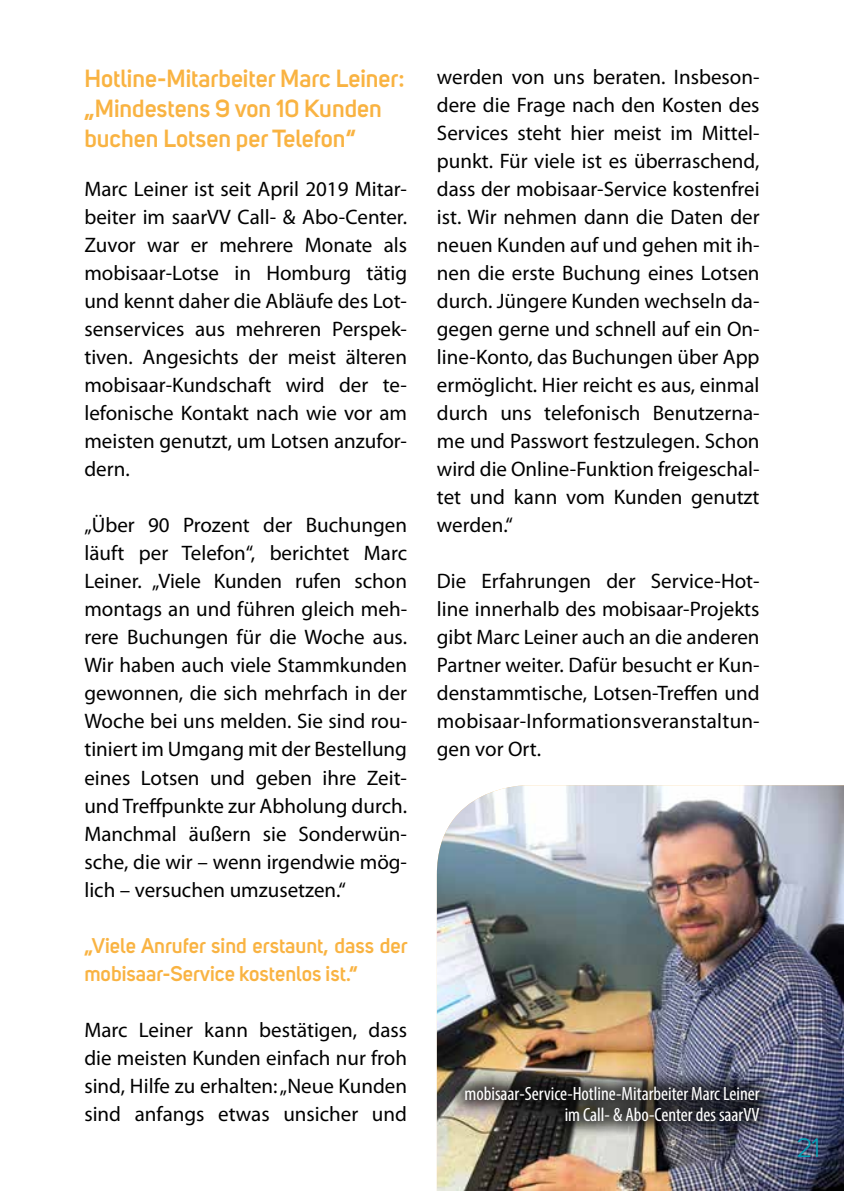
<style>
.page{position:relative;width:844px;height:1191px;background:#fff}
.page>*{position:absolute;margin:0;border:0;box-sizing:border-box;transform-origin:0 0}
.t1{font:26.25px "Uni Sans";color:#00a4b7}
.t2{font:600 24.5px/29.8px "Uni Sans";color:#f9b342}
.t3{font:21px/28px "Myriad Pro";color:#000;text-align:justify}
.t4{font:600 21px/28px "Uni Sans";color:#f9b342}
.t5{font:condensed 19.25px/21px "Myriad Pro";color:#fff;text-align:right}
</style>
<div class="page">
<img style="left:437px;top:785px;width:406px;height:406px">
<div style="left:447px;top:1068px;width:329px;height:71px;background:#000;opacity:.7"></div>
<p class="t2" style="left:84px;top:64px;width:322px">Hotline-Mitarbeiter Marc Leiner: „Mindestens 9 von 10 Kunden buchen Lotsen per Telefon“</p>
<p class="t3" style="left:84px;top:175px;width:324px">Marc Leiner ist seit April 2019 Mitar&shy;beiter im saarVV Call- &amp; Abo-Center.<br>Zuvor war er mehrere Monate als mobisaar-Lotse in Homburg tätig und kennt daher die Abläufe des Lot&shy;senservices aus mehreren Perspek&shy;tiven. Angesichts der meist älteren mobisaar-Kundschaft wird der te&shy;lefonische Kontakt nach wie vor am meisten genutzt, um Lotsen anzufor&shy;dern.</p>
<p class="t3" style="left:84px;top:511px;width:324px">„Über 90 Prozent der Buchungen läuft per Telefon“, berichtet Marc Leiner. „Viele Kunden rufen schon montags an und führen gleich meh&shy;rere Buchungen für die Woche aus.<br>Wir haben auch viele Stammkunden gewonnen, die sich mehrfach in der Woche bei uns melden. Sie sind rou&shy;tiniert im Umgang mit der Bestellung eines Lotsen und geben ihre Zeit&shy;und Treffpunkte zur Abholung durch.<br>Manchmal äußern sie Sonderwün&shy;sche, die wir – wenn irgendwie mög&shy;lich – versuchen umzusetzen.“</p>
<p class="t4" style="left:84px;top:931px;width:324px">„Viele Anrufer sind erstaunt, dass der mobisaar-Service kostenlos ist.“</p>
<p class="t3" style="left:84px;top:1015px;width:324px">Marc Leiner kann bestätigen, dass die meisten Kunden einfach nur froh sind, Hilfe zu erhalten: „Neue Kunden sind anfangs etwas unsicher und</p>
<p class="t3" style="left:437px;top:63px;width:324px">werden von uns beraten. Insbeson&shy;dere die Frage nach den Kosten des Services steht hier meist im Mittel&shy;punkt. Für viele ist es überraschend, dass der mobisaar-Service kostenfrei ist. Wir nehmen dann die Daten der neuen Kunden auf und gehen mit ih&shy;nen die erste Buchung eines Lotsen durch. Jüngere Kunden wechseln da&shy;gegen gerne und schnell auf ein On&shy;line-Konto, das Buchungen über App ermöglicht. Hier reicht es aus, einmal durch uns telefonisch Benutzerna&shy;me und Passwort festzulegen. Schon wird die Online-Funktion freigeschal&shy;tet und kann vom Kunden genutzt werden.“</p>
<p class="t3" style="left:437px;top:567px;width:324px">Die Erfahrungen der Service-Hot&shy;line innerhalb des mobisaar-Projekts gibt Marc Leiner auch an die anderen Partner weiter. Dafür besucht er Kun&shy;denstammtische, Lotsen-Treffen und mobisaar-Informationsveranstaltun&shy;gen vor Ort.</p>
<p class="t5" style="left:464px;top:1082px;width:296px">mobisaar-Service-Hotline-Mitarbeiter Marc Leiner im Call- &amp; Abo-Center des saarVV</p>
<p class="t1" style="left:796px;top:1132px;width:25px">21</p>
</div>
